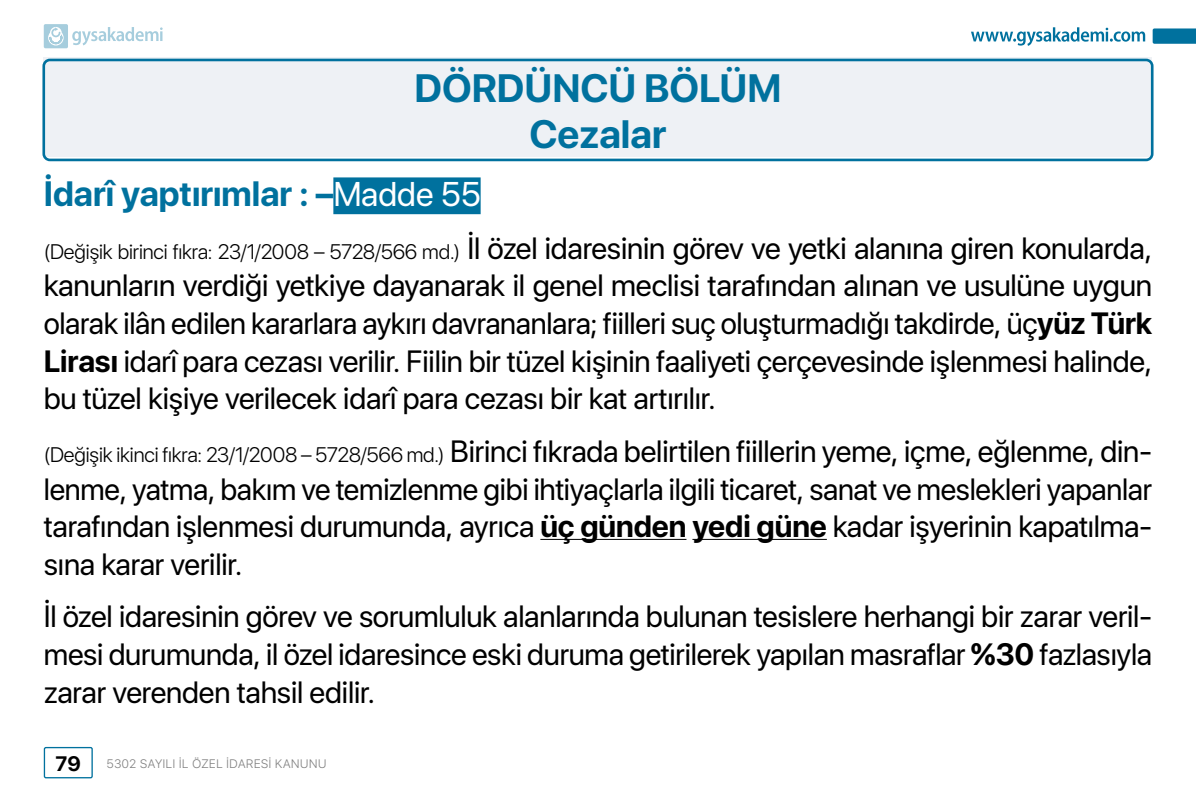
<style>
.page{position:relative;width:1196px;height:794px;background:#fff}
.page>*{position:absolute;margin:0;border:0;box-sizing:border-box;transform-origin:0 0}
.t1{font:700 39.38px/45.5px "SF Pro Display";color:#00719e;text-align:center}
.t2{font:700 35px "SF Pro Display";color:#00719e}
.t3{font:30.62px/37.6px "SF Pro Display";letter-spacing:-.005em;color:#000;text-align:justify}
.t4{font:700 20.82px "SF Pro Display";color:#000}
.t5{font:300 12.25px "SF Pro Text";color:#808080}
.s1{font-weight:400;font-size:34.12px;color:#fff}
.s2{font-weight:300;font-size:21px}
.s3{font-weight:700}
</style>
<div class="page">
<div style="left:44px;top:57px;width:1108px;height:100px;background:#eef1f5"></div>
<div style="left:42px;top:59px;width:1111px;height:102px;border:3px solid #00719e;border-radius:6px"></div>
<div style="left:333px;top:177px;width:147px;height:37px;background:#00719e"></div>
<hr style="left:540px;top:539px;width:146px;height:1px;background:#000">
<hr style="left:692px;top:539px;width:134px;height:1px;background:#000">
<div style="left:44px;top:747px;width:49px;height:31px;border:1px solid #00719e;border-radius:2px"></div>
<svg style="left:971px;top:27px;width:173px;height:19px"></svg>
<svg style="left:1152px;top:28px;width:43px;height:16px"></svg>
<svg style="left:44px;top:24px;width:119px;height:24px"></svg>
<p class="t1" style="left:414px;top:66px;width:368px">DÖRDÜNCÜ BÖLÜM<br>Cezalar</p>
<p class="t2" style="left:44px;top:174px;width:438px">İdarî yaptırımlar : –<span class="s1">Madde 55</span></p>
<p class="t3" style="left:44px;top:229px;width:1109px"><span class="s2">(Değişik birinci fıkra: 23/1/2008 – 5728/566 md.)</span> İl özel idaresinin görev ve yetki alanına giren konularda, kanunların verdiği yetkiye dayanarak il genel meclisi tarafından alınan ve usulüne uygun olarak ilân edilen kararlara aykırı davrananlara; fiilleri suç oluşturmadığı takdirde, üç<span class="s3">yüz Türk Lirası</span> idarî para cezası verilir. Fiilin bir tüzel kişinin faaliyeti çerçevesinde işlenmesi halinde, bu tüzel kişiye verilecek idarî para cezası bir kat artırılır.</p>
<p class="t3" style="left:44px;top:432px;width:1109px"><span class="s2">(Değişik ikinci fıkra: 23/1/2008 – 5728/566 md.)</span> Birinci fıkrada belirtilen fiillerin yeme, içme, eğlenme, din&shy;lenme, yatma, bakım ve temizlenme gibi ihtiyaçlarla ilgili ticaret, sanat ve meslekleri yapanlar tarafından işlenmesi durumunda, ayrıca <span class="s3">üç günden yedi güne</span> kadar işyerinin kapatılma&shy;sına karar verilir.</p>
<p class="t3" style="left:44px;top:598px;width:1109px">İl özel idaresinin görev ve sorumluluk alanlarında bulunan tesislere herhangi bir zarar veril&shy;mesi durumunda, il özel idaresince eski duruma getirilerek yapılan masraflar <span class="s3">%30</span> fazlasıyla zarar verenden tahsil edilir.</p>
<p class="t4" style="left:56px;top:751px;width:27px">79</p>
<p class="t5" style="left:106px;top:755px;width:221px">5302 SAYILI İL ÖZEL İDARESİ KANUNU</p>
</div>
